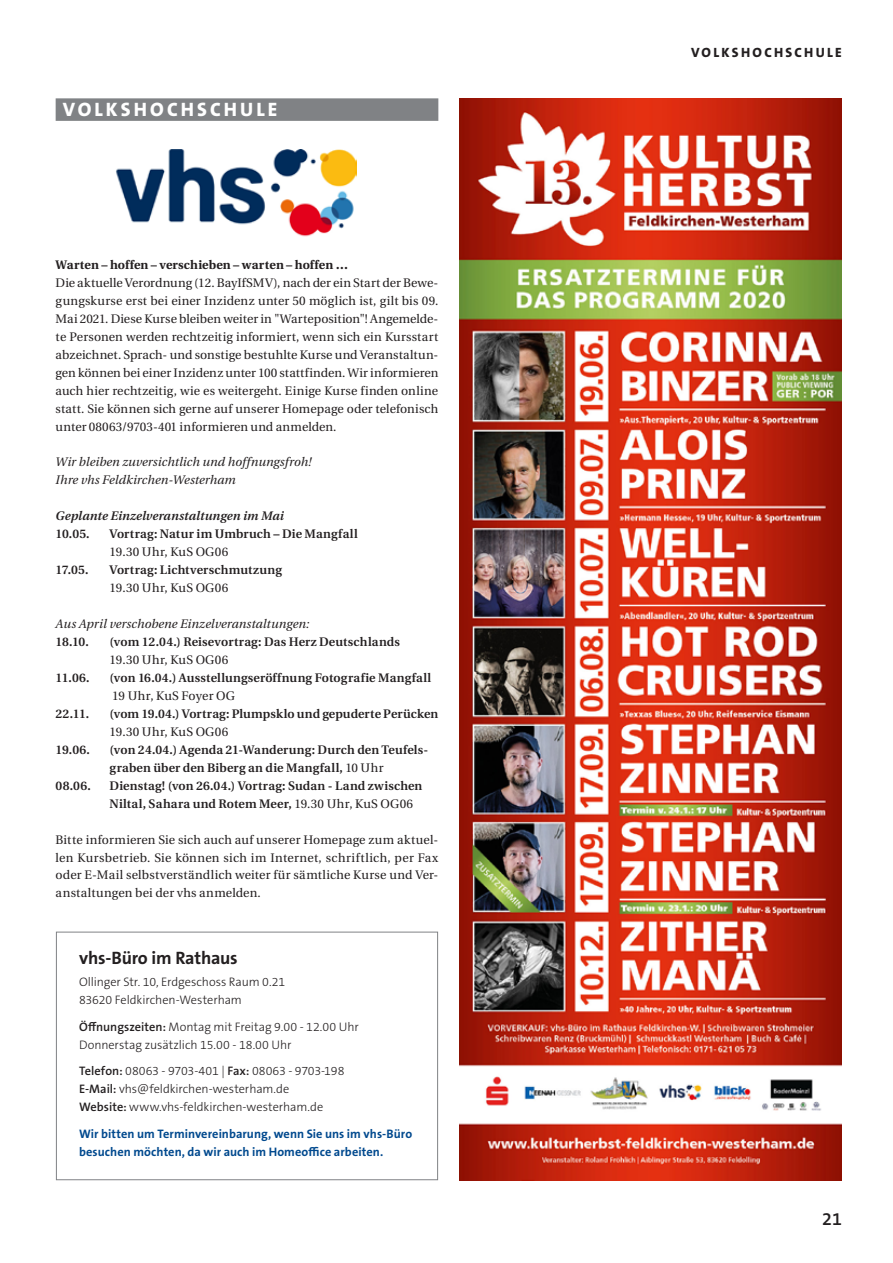
<style>
.page{position:relative;width:893px;height:1263px;background:#fff}
.page>*{position:absolute;margin:0;border:0;box-sizing:border-box;transform-origin:0 0}
.t1{font:800 19.5px "The Sans B W8";letter-spacing:.16em;color:#fff}
.t2{font:700 18px "The Sans B W7";letter-spacing:-.01em;color:#231f20}
.t3{font:600 18px "The Sans B W6";color:#231f20}
.t4{font:800 13.5px "The Sans B W8";letter-spacing:.17em;color:#231f20}
.t5{font:12.3px/18px "Utopia";letter-spacing:.01em;color:#231f20;text-align:justify}
.t6{font:600 12.3px/18px "Utopia";letter-spacing:.01em;color:#231f20}
.t7{font:300 12.3px/18px "The Sans B W3";letter-spacing:-.005em;color:#231f20}
.t8{font:italic 12.3px/18px "Utopia";letter-spacing:.005em;color:#231f20}
.t9{font:700 12.3px/18px "The Sans B W7";letter-spacing:.005em;color:#01498e}
.t10{font:700 12.3px "Utopia";letter-spacing:.01em;color:#231f20}
.t11{font:italic 600 12.3px "Utopia";letter-spacing:.005em;color:#231f20}
.s1{font-weight:700}
.s2{font-weight:400}
.s3{font-family:"The Sans B W6";font-weight:600}
</style>
<div class="page">
<div style="left:56px;top:98px;width:382px;height:23px;background:#808285"></div>
<div style="left:56px;top:932px;width:382px;height:248px;border:1px solid #808285"></div>
<img style="left:116px;top:149px;width:240px;height:88px">
<img style="left:459px;top:99px;width:383px;height:1081px">
<h1 class="t1" style="left:63px;top:97px;width:216px">VOLKSHOCHSCHULE</h1>
<p class="t10" style="left:56px;top:258px;width:294px">Warten – hoffen – verschieben – warten – hoffen …</p>
<p class="t5" style="left:56px;top:274px;width:384px">Die aktuelle Verordnung (12. BayIfSMV), nach der ein Start der Bewe&shy;gungskurse erst bei einer Inzidenz unter 50 möglich ist, gilt bis 09.<br>Mai 2021. Diese Kurse bleiben weiter in "Warteposition"! Angemelde&shy;te Personen werden rechtzeitig informiert, wenn sich ein Kursstart abzeichnet. Sprach- und sonstige bestuhlte Kurse und Veranstaltun&shy;gen können bei einer Inzidenz unter 100 stattfinden. Wir informieren auch hier rechtzeitig, wie es weitergeht. Einige Kurse finden online statt. Sie können sich gerne auf unserer Homepage oder telefonisch unter 08063/9703-401 informieren und anmelden.</p>
<p class="t8" style="left:56px;top:453px;width:257px">Wir bleiben zuversichtlich und hoffnungsfroh!<br>Ihre vhs Feldkirchen-Westerham</p>
<p class="t11" style="left:56px;top:509px;width:230px">Geplante Einzelveranstaltungen im Mai</p>
<p class="t6" style="left:56px;top:525px;width:36px">10.05.</p>
<p class="t6" style="left:110px;top:525px;width:250px">Vortrag: Natur im Umbruch <span class="s1">–</span> Die Mangfall<br><span class="s2">19.30 Uhr, KuS OG06</span></p>
<p class="t6" style="left:56px;top:561px;width:34px">17.05.</p>
<p class="t6" style="left:110px;top:561px;width:174px">Vortrag: Lichtverschmutzung</p>
<p class="t5" style="left:110px;top:579px;width:120px">19.30 Uhr, KuS OG06</p>
<p class="t8" style="left:56px;top:615px;width:255px">Aus April verschobene Einzelveranstaltungen:</p>
<p class="t6" style="left:56px;top:633px;width:35px">18.10.</p>
<p class="t6" style="left:110px;top:633px;width:292px">(vom 12.04.) Reisevortrag: Das Herz Deutschlands</p>
<p class="t5" style="left:110px;top:651px;width:120px">19.30 Uhr, KuS OG06</p>
<p class="t6" style="left:56px;top:669px;width:35px">11.06.</p>
<p class="t6" style="left:110px;top:669px;width:323px">(von 16.04.) Ausstellungseröffnung Fotografie Mangfall</p>
<p class="t5" style="left:112px;top:687px;width:124px">19 Uhr, KuS Foyer OG</p>
<p class="t6" style="left:56px;top:705px;width:35px">22.11.</p>
<p class="t6" style="left:110px;top:705px;width:330px">(vom 19.04.) Vortrag: Plumpsklo und gepuderte Perücken</p>
<p class="t5" style="left:110px;top:723px;width:120px">19.30 Uhr, KuS OG06</p>
<p class="t6" style="left:56px;top:741px;width:36px">19.06.</p>
<p class="t6" style="left:110px;top:741px;width:320px">(von 24.04.) Agenda 21-Wanderung: Durch den Teufels&shy;graben über den Biberg an die Mangfall, <span class="s2">10 Uhr</span></p>
<p class="t6" style="left:56px;top:777px;width:37px">08.06.</p>
<p class="t6" style="left:110px;top:777px;width:314px">Dienstag! (von 26.04.) Vortrag: Sudan - Land zwischen<br>Niltal, Sahara und Rotem Meer, <span class="s2">19.30 Uhr, KuS OG06</span></p>
<p class="t5" style="left:56px;top:831px;width:384px">Bitte informieren Sie sich auch auf unserer Homepage zum aktuel&shy;len Kursbetrieb. Sie können sich im Internet, schriftlich, per Fax oder E-Mail selbstverständlich weiter für sämtliche Kurse und Ver&shy;anstaltungen bei der vhs anmelden.</p>
<h2 class="t2" style="left:79px;top:946px;width:160px">vhs-Büro im Rathaus</h2>
<p class="t7" style="left:79px;top:973px;width:208px">Ollinger Str. 10, Erdgeschoss Raum 0.21<br>83620 Feldkirchen-Westerham</p>
<p class="t7" style="left:79px;top:1018px;width:281px"><span class="s3">Öffnungszeiten:</span> Montag mit Freitag 9.00 - 12.00 Uhr<br>Donnerstag zusätzlich 15.00 - 18.00 Uhr</p>
<p class="t7" style="left:79px;top:1062px;width:267px"><span class="s3">Telefon:</span> 08063 - 9703-401 | <span class="s3">Fax:</span> 08063 - 9703-198<br><span class="s3">E-Mail:</span> vhs@feldkirchen-westerham.de<br><span class="s3">Website:</span> www.vhs-feldkirchen-westerham.de</p>
<p class="t9" style="left:79px;top:1125px;width:335px">Wir bitten um Terminvereinbarung, wenn Sie uns im vhs-Büro besuchen möchten, da wir auch im Homeoffice arbeiten.</p>
<p class="t4" style="left:691px;top:44px;width:152px">VOLKSHOCHSCHULE</p>
<h2 class="t3" style="left:822px;top:1207px;width:21px">21</h2>
</div>
